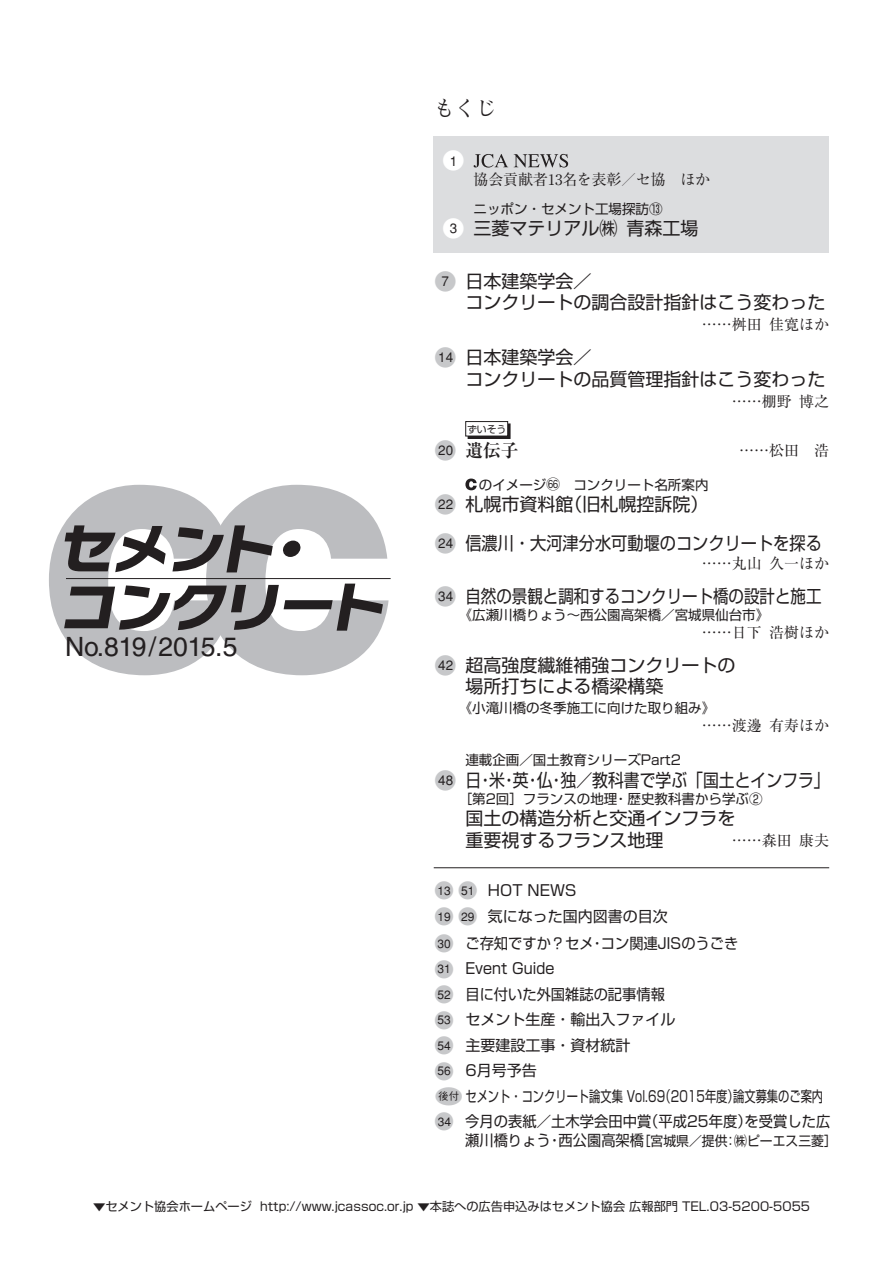
<style>
.page{position:relative;width:893px;height:1263px;background:#fff}
.page>*{position:absolute;margin:0;border:0;box-sizing:border-box;transform-origin:0 0}
.t1{font:26.55px "Helvetica";letter-spacing:-.02em;color:#231f20}
.t2{font:23.25px "Shin Go";color:#fff}
.t3{font:700 21px "Futo Min A101";color:#231f20}
.t4{font:18px/21.3px "Shin Go";color:#231f20}
.t5{font:18px "Shin Go";color:#231f20;scale:.88 1}
.t6{font:18px "Shin Go";color:#231f20;scale:.86 1}
.t7{font:18px "Shin Go";color:#231f20;scale:.9 1}
.t8{font:700 18px "Ryumin";color:#231f20}
.t9{font:15px "Shin Go";color:#231f20;scale:.95 1}
.t10{font:15px "Shin Go";color:#231f20}
.t11{font:15px "Ryumin";color:#231f20}
.t12{font:15px "Shin Go";color:#231f20;scale:.75 1}
.t13{font:13.5px "Shin Go";color:#231f20}
.t14{font:13.5px "Shin Go";color:#231f20;scale:.95 1}
.t15{font:12.15px "Shin Go";color:#231f20}
.t16{font:9.75px "Shin Go";color:#231f20}
.s1{font-size:23.25px;color:#fff}
.s2{font-family:"Gothic BBB";font-weight:500;font-size:13.5px}
.s3{font-size:23.25px;color:#c7c8ca}
.s4{font-family:"Shin Go";font-weight:400;font-size:23.25px;color:#c7c8ca}
.s5{font-family:"Gth Hround"}
.s6{font-size:20.7px;color:#c7c8ca}
.s7{font-family:"Gothic BBB";font-weight:500;font-size:12px}
.s8{font-family:"Gothic BBB";font-weight:500;font-size:10.5px}
.s9{font-size:15px}
</style>
<div class="page">
<svg style="left:49px;top:485px;width:340px;height:190px"></svg>
<hr style="left:66px;top:578px;width:325px;height:1px;background:#231f20">
<div style="left:434px;top:136px;width:395px;height:117px;background:#dcdddf"></div>
<svg style="left:474px;top:154px;width:34px;height:14px"></svg>
<svg style="left:514px;top:154px;width:54px;height:14px"></svg>
<div style="left:468px;top:424px;width:42px;height:14px;background:#231f20"></div>
<div style="left:468px;top:424px;width:42px;height:15px;border:1px solid #231f20"></div>
<div style="left:466px;top:422px;width:42px;height:14px;background:#fff"></div>
<div style="left:465px;top:421px;width:43px;height:15px;border:1px solid #231f20"></div>
<svg style="left:465px;top:478px;width:12px;height:12px"></svg>
<hr style="left:434px;top:867px;width:395px;height:1px;background:#231f20">
<h1 class="t1" style="left:65px;top:632px;width:174px">No.819/2015.5</h1>
<p class="t3" style="left:434px;top:95px;width:64px">もくじ</p>
<p class="t2" style="left:442px;top:145px;width:25px">●<sup>1</sup></p>
<p class="t11" style="left:474px;top:170px;width:238px">協会貢献者13名を表彰／セ協　ほか</p>
<p class="t13" style="left:474px;top:199px;width:190px">ニッポン・セメント工場探訪⑬</p>
<p class="t4" style="left:442px;top:216px;width:258px"><span class="s1">●</span><span class="s2">3</span> 三菱マテリアル㈱青森工場</p>
<p class="t4" style="left:465px;top:269px;width:361px;text-indent:-32px"><span class="s3">●</span><span class="s2">7</span> 日本建築学会／<br>コンクリートの調合設計指針はこう変わった</p>
<p class="t11" style="left:702px;top:316px;width:129px">……桝田佳寛ほか</p>
<p class="t4" style="left:465px;top:346px;width:361px;text-indent:-32px"><span class="s3">●</span><span class="s2">14</span> 日本建築学会／<br>コンクリートの品質管理指針はこう変わった</p>
<p class="t11" style="left:732px;top:392px;width:99px">……棚野博之</p>
<p class="t16" style="left:467px;top:422px;width:40px">ずいそう</p>
<p class="t8" style="left:434px;top:439px;width:86px"><span class="s4">●</span><span class="s2">20</span> 遺伝子</p>
<p class="t11" style="left:739px;top:441px;width:91px">……松田　浩</p>
<p class="t13" style="left:479px;top:475px;width:231px">のイメージ<span class="s5">^6</span>　コンクリート名所案内</p>
<p class="t4" style="left:434px;top:493px;width:276px"><span class="s3">●</span><span class="s2">22</span> 札幌市資料館（旧札幌控訴院）</p>
<p class="t7" style="left:434px;top:531px;width:433px"><span class="s3">●</span><span class="s2">24</span> 信濃川・大河津分水可動堰のコンクリートを探る</p>
<p class="t11" style="left:702px;top:554px;width:129px">……丸山久一ほか</p>
<p class="t6" style="left:434px;top:584px;width:452px"><span class="s3">●</span><span class="s2">34</span> 自然の景観と調和するコンクリート橋の設計と施工</p>
<p class="t13" style="left:459px;top:606px;width:312px">《広瀬川橋りょう〜西公園高架橋／宮城県仙台市》</p>
<p class="t11" style="left:702px;top:623px;width:129px">……日下浩樹ほか</p>
<p class="t4" style="left:465px;top:653px;width:271px;text-indent:-32px"><span class="s3">●</span><span class="s2">42</span> 超高強度繊維補強コンクリートの場所打ちによる橋梁構築</p>
<p class="t13" style="left:459px;top:699px;width:258px">《小滝川橋の冬季施工に向けた取り組み》</p>
<p class="t11" style="left:702px;top:716px;width:129px">……渡邊有寿ほか</p>
<p class="t13" style="left:465px;top:751px;width:217px">連載企画／国土教育シリーズPart2</p>
<p class="t5" style="left:434px;top:768px;width:452px"><span class="s3">●</span><span class="s2">48</span> 日・米・英・仏・独／教科書で学ぶ「国土とインフラ」</p>
<p class="t13" style="left:459px;top:790px;width:305px">［第2回］フランスの地理・歴史教科書から学ぶ②</p>
<p class="t4" style="left:465px;top:806px;width:271px;line-height:22.5px">国土の構造分析と交通インフラを重要視するフランス地理</p>
<p class="t11" style="left:732px;top:832px;width:99px">……森田康夫</p>
<p class="t10" style="left:434px;top:881px;width:144px"><span class="s6">●</span><span class="s7">13</span> <span class="s6">●</span><span class="s7">51</span> HOT NEWS</p>
<p class="t10" style="left:434px;top:906px;width:236px"><span class="s6">●</span><span class="s7">19</span> <span class="s6">●</span><span class="s7">29</span> 気になった国内図書の目次</p>
<p class="t9" style="left:434px;top:933px;width:322px"><span class="s6">●</span><span class="s7">30</span> ご存知ですか？セメ・コン関連JISのうごき</p>
<p class="t9" style="left:434px;top:959px;width:129px"><span class="s6">●</span><span class="s7">31</span> Event Guide</p>
<p class="t9" style="left:434px;top:984px;width:245px"><span class="s6">●</span><span class="s7">52</span> 目に付いた外国雑誌の記事情報</p>
<p class="t10" style="left:434px;top:1010px;width:243px"><span class="s6">●</span><span class="s7">53</span> セメント生産・輸出入ファイル</p>
<p class="t10" style="left:434px;top:1035px;width:198px"><span class="s6">●</span><span class="s7">54</span> 主要建設工事・資材統計</p>
<p class="t10" style="left:434px;top:1061px;width:105px"><span class="s6">●</span><span class="s7">56</span> 6月号予告</p>
<p class="t12" style="left:434px;top:1086px;width:521px"><span class="s6">●</span><span class="s8">後付</span>セメント・コンクリート論文集 Vol.69（2015年度）論文募集のご案内</p>
<p class="t9" style="left:434px;top:1111px;width:419px"><span class="s6">●</span><span class="s7">34</span> 今月の表紙／土木学会田中賞（平成25年度）を受賞した広</p>
<p class="t14" style="left:465px;top:1131px;width:393px"><span class="s9">瀬川橋りょう・西公園高架橋</span>［宮城県／提供：㈱ピーエス三菱］</p>
<p class="t15" style="left:93px;top:1198px;width:718px">▼セメント協会ホームページ http://www.jcassoc.or.jp ▼本誌への広告申込みはセメント協会 広報部門 TEL.03-5200-5055</p>
</div>
